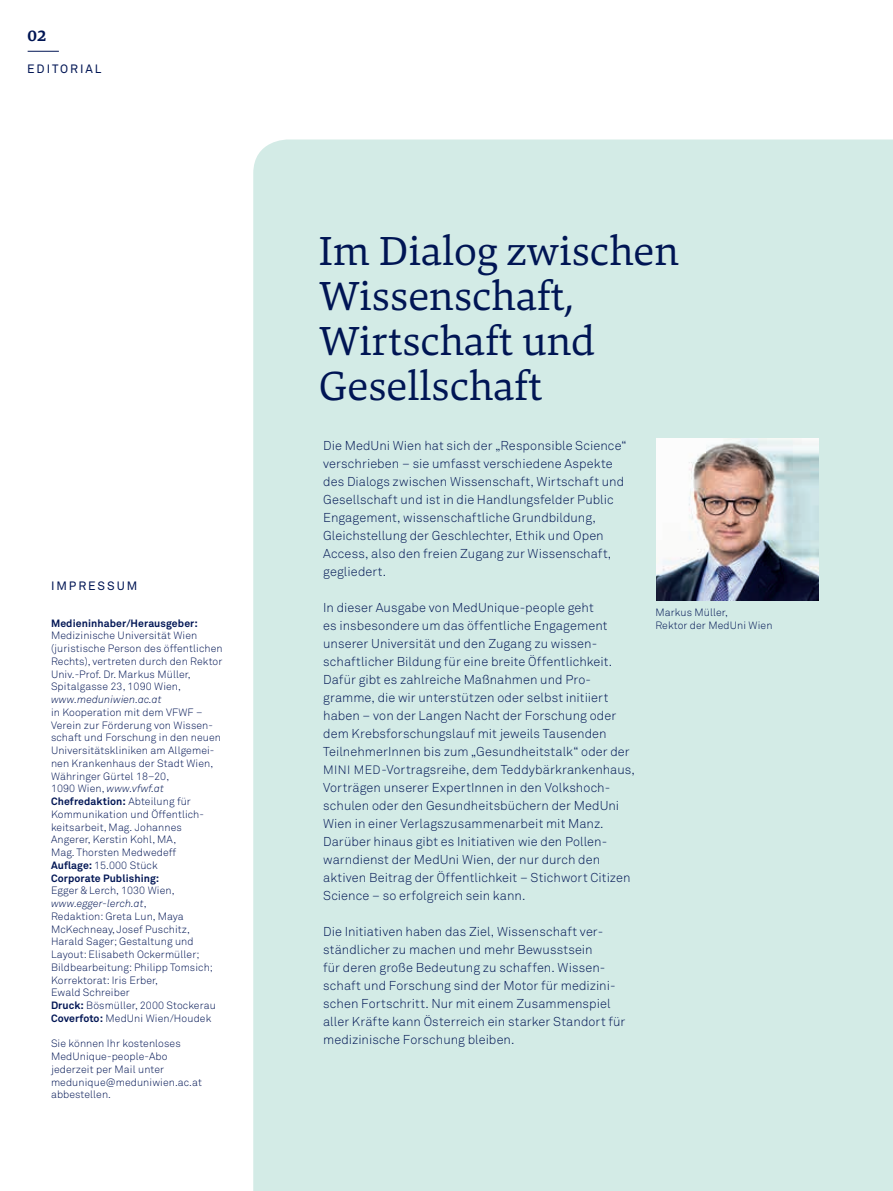
<style>
.page{position:relative;width:893px;height:1191px;background:#fff}
.page>*{position:absolute;margin:0;border:0;box-sizing:border-box;transform-origin:0 0}
.t1{font:42px/45px "Danton";color:#001554}
.t2{font:700 16.5px "Danton";color:#001554}
.t3{font:300 12.75px/18px "Akkurat Pro";letter-spacing:.005em;color:#001554}
.t4{font:12px "Akkurat Pro";letter-spacing:.16em;color:#001554}
.t5{font:300 10.5px/12.8px "Akkurat Pro";letter-spacing:.01em;color:#001554}
.t6{font:700 10.5px "Akkurat Pro";letter-spacing:.01em;color:#001554}
.t7{font:italic 300 10.5px "Akkurat Pro";letter-spacing:.01em;color:#001554}
.s1{font-style:italic}
.s2{font-weight:700}
.s3{font-size:12px}
</style>
<div class="page">
<div style="left:253px;top:139px;width:640px;height:1052px;background:#d3ebe6"></div>
<hr style="left:28px;top:51px;width:31px;height:1px;background:#001554">
<img style="left:656px;top:438px;width:162px;height:162px">
<p class="t2" style="left:28px;top:25px;width:21px">02</p>
<p class="t4" style="left:27px;top:62px;width:76px">EDITORIAL</p>
<p class="t4" style="left:51px;top:578px;width:88px">IMPRESSUM</p>
<p class="t6" style="left:51px;top:616px;width:148px">Medieninhaber/Herausgeber:</p>
<p class="t5" style="left:51px;top:629px;width:173px">Medizinische Universität Wien (juristische Person des öffentlichen Rechts), vertreten durch den Rektor Univ.-Prof. Dr. Markus Müller, Spitalgasse 23, 1090 Wien,</p>
<p class="t7" style="left:51px;top:693px;width:112px">www.meduniwien.ac.at</p>
<p class="t5" style="left:51px;top:706px;width:171px">in Kooperation mit dem VFWF –<br>Verein zur Förderung von Wissen&shy;schaft und Forschung in den neuen<br>Universitätskliniken am Allgemei&shy;nen Krankenhaus der Stadt Wien,<br>Währinger Gürtel 18–20,<br>1090 Wien, <span class="s1">www.vfwf.at<br></span><span class="s2">Chefredaktion:</span> Abteilung für<br>Kommunikation und Öffentlich-- keitsarbeit, Mag. Johannes<br>Angerer, Kerstin Kohl, MA,<br>Mag. Thorsten Medwedeff<br><span class="s2">Auflage:</span> 15.000 Stück<br><span class="s2">Corporate Publishing:</span></p>
<p class="t5" style="left:51px;top:884px;width:166px">Egger &amp; Lerch, 1030 Wien, <span class="s1">www.egger-lerch.at</span>,<br>Redaktion: Greta Lun, Maya<br>McKechneay, Josef Puschitz,<br>Harald Sager; Gestaltung und<br>Layout: Elisabeth Ockermüller;<br>Bildbearbeitung: Philipp Tomsich;<br>Korrektorat: Iris Erber,<br>Ewald Schreiber<br><span class="s2">Druck:</span> Bösmüller, 2000 Stockerau<br><span class="s2">Coverfoto:</span> MedUni Wien/Houdek</p>
<p class="t5" style="left:51px;top:1037px;width:152px">Sie können Ihr kostenloses<br>MedUnique-people-Abo jederzeit per Mail unter medunique@meduniwien.ac.at abbestellen.</p>
<h1 class="t1" style="left:319px;top:228px;width:362px">Im Dialog zwischen<br>Wissenschaft,<br>Wirtschaft und<br>Gesellschaft</h1>
<p class="t3" style="left:323px;top:437px;width:305px">Die MedUni Wien hat sich der „Responsible Science“ verschrieben – sie umfasst verschiedene Aspekte des Dialogs zwischen Wissenschaft, Wirtschaft und Gesellschaft und ist in die Handlungsfelder Public Engagement, wissenschaftliche Grundbildung, Gleichstellung der Geschlechter, Ethik und Open Access, also den freien Zugang zur Wissenschaft, gegliedert.</p>
<p class="t3" style="left:323px;top:599px;width:313px">In dieser Ausgabe von MedUnique-people geht<br>es insbesondere um das öffentliche Engagement unserer Universität und den Zugang zu wissen&shy;schaftlicher Bildung für eine breite Öffentlichkeit.<br>Dafür gibt es zahlreiche Maßnahmen und Pro&shy;gramme, die wir unterstützen oder selbst initiiert haben – von der Langen Nacht der Forschung oder dem Krebsforschungslauf mit jeweils Tausenden TeilnehmerInnen bis zum „Gesundheitstalk“ oder der <span class="s3">MINI MED</span>-Vortragsreihe, dem Teddybärkrankenhaus, Vorträgen unserer ExpertInnen in den Volkshoch&shy;schulen oder den Gesundheitsbüchern der MedUni Wien in einer Verlagszusammenarbeit mit Manz.<br>Darüber hinaus gibt es Initiativen wie den Pollen&shy;warndienst der MedUni Wien, der nur durch den aktiven Beitrag der Öffentlichkeit – Stichwort Citizen Science – so erfolgreich sein kann.</p>
<p class="t3" style="left:323px;top:923px;width:304px">Die Initiativen haben das Ziel, Wissenschaft ver&shy;ständlicher zu machen und mehr Bewusstsein<br>für deren große Bedeutung zu schaffen. Wissen&shy;schaft und Forschung sind der Motor für medizini&shy;schen Fortschritt. Nur mit einem Zusammenspiel aller Kräfte kann Österreich ein starker Standort für medizinische Forschung bleiben.</p>
<p class="t5" style="left:655px;top:606px;width:119px">Markus Müller,<br>Rektor der MedUni Wien</p>
</div>
